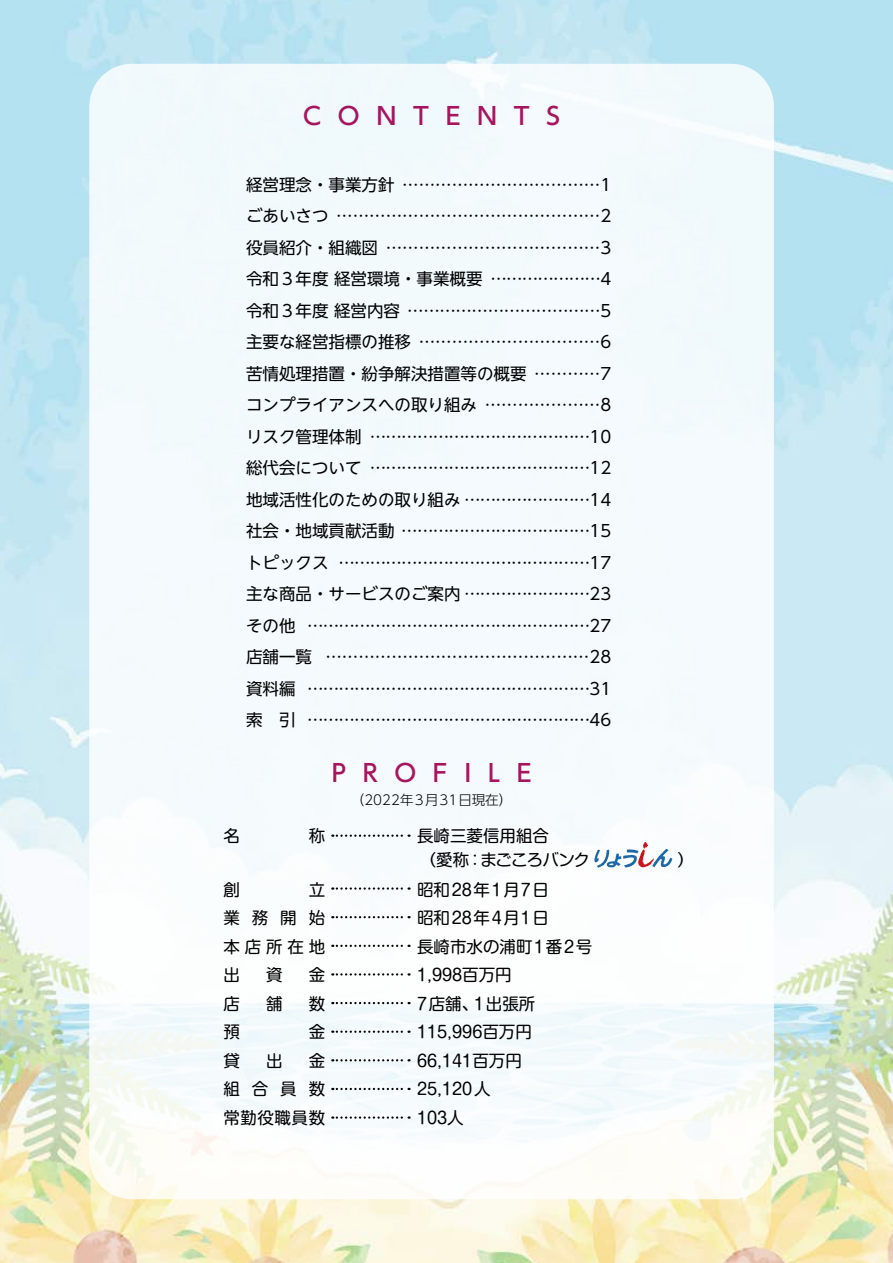
<style>
.page{position:relative;width:893px;height:1263px;background:#fff}
.page>*{position:absolute;margin:0;border:0;box-sizing:border-box;transform-origin:0 0}
.t1{font:500 24px "UD Shin Go Pro";letter-spacing:.7em;color:#a6165f}
.t2{font:16.5px/31.5px "UD Shin Go NT Pro";color:#000;text-align:right}
.t3{font:16.5px/28.5px "Shin M Go Pro";color:#000}
.t4{font:16.5px/30px "Shin M Go Pro";letter-spacing:.08em;color:#000}
.t5{font:16.5px/28.5px "Shin M Go Pro";letter-spacing:.035em;color:#000}
.t6{font:16.5px "Shin M Go Pro";letter-spacing:.09em;color:#000}
.t7{font:16.5px "Shin M Go Pro";letter-spacing:-.05em;color:#000}
.t8{font:300 13.5px "UD Shin Go NT Pro";color:#000}
</style>
<div class="page">
<img style="left:0;top:0;width:893px;height:1263px">
<div style="left:89px;top:64px;width:685px;height:1135px;background:#f4fafc;border-radius:43px"></div>
<svg style="left:594px;top:842px;width:78px;height:26px"></svg>
<svg style="left:332px;top:834px;width:78px;height:3px"></svg>
<svg style="left:332px;top:1116px;width:78px;height:3px"></svg>
<svg style="left:332px;top:1088px;width:78px;height:2px"></svg>
<svg style="left:332px;top:1059px;width:78px;height:2px"></svg>
<svg style="left:332px;top:1030px;width:78px;height:3px"></svg>
<svg style="left:332px;top:1002px;width:78px;height:2px"></svg>
<svg style="left:332px;top:973px;width:78px;height:2px"></svg>
<svg style="left:332px;top:945px;width:78px;height:2px"></svg>
<svg style="left:332px;top:916px;width:78px;height:2px"></svg>
<svg style="left:332px;top:887px;width:78px;height:3px"></svg>
<h1 class="t1" style="left:303px;top:97px;width:228px">CONTENT</h1>
<h1 class="t1" style="left:546px;top:97px;width:15px">S</h1>
<p class="t2" style="left:246px;top:168px;width:367px;text-align:left">経営理念・事業方針<br>ごあいさつ<br>役員紹介・組織図<br>令和３年度経営環境・事業概要<br>令和３年度経営内容 ....................................5主要な経営指標の推移<br>苦情処理措置・紛争解決措置等の概要<br>コンプライアンスへの取り組み<br>リスク管理体制<br>総代会について<br>地域活性化のための取り組み ........................14社会・地域貢献活動 ....................................15トピックス<br>主な商品・サービスのご案内 ........................23その他<br>店舗一覧<br>資料編<br>索　引</p>
<p class="t2" style="left:336px;top:168px;width:276px">....................................1 ................................................2 .......................................3 .....................4</p>
<p class="t2" style="left:370px;top:326px;width:243px">.................................6 ............7<br>.....................8 ..........................................10 ..........................................12</p>
<p class="t2" style="left:339px;top:546px;width:274px">................................................17</p>
<p class="t2" style="left:307px;top:609px;width:305px">......................................................27 ................................................28 ......................................................31 ......................................................46</p>
<h1 class="t1" style="left:332px;top:754px;width:16px">P</h1>
<p class="t3" style="left:223px;top:819px;width:18px">名</p>
<p class="t3" style="left:223px;top:873px;width:18px">創</p>
<p class="t3" style="left:309px;top:819px;width:18px">称</p>
<p class="t3" style="left:309px;top:873px;width:18px">立</p>
<p class="t3" style="left:223px;top:902px;width:75px">業務開</p>
<p class="t3" style="left:223px;top:930px;width:103px">本店所在地</p>
<p class="t3" style="left:309px;top:959px;width:18px">金</p>
<p class="t3" style="left:309px;top:902px;width:18px">始</p>
<p class="t3" style="left:223px;top:959px;width:18px">出</p>
<p class="t3" style="left:266px;top:959px;width:18px">資</p>
<p class="t3" style="left:223px;top:987px;width:18px">店</p>
<p class="t3" style="left:266px;top:987px;width:18px">舗</p>
<p class="t3" style="left:309px;top:987px;width:18px">数</p>
<p class="t3" style="left:223px;top:1016px;width:18px">預</p>
<p class="t3" style="left:309px;top:1016px;width:18px">金</p>
<p class="t3" style="left:223px;top:1044px;width:18px">貸</p>
<p class="t3" style="left:266px;top:1044px;width:18px">出</p>
<p class="t3" style="left:309px;top:1044px;width:18px">金</p>
<p class="t5" style="left:223px;top:1073px;width:103px">組合員<br>常勤役職員数</p>
<p class="t3" style="left:309px;top:1073px;width:18px">数</p>
<h1 class="t1" style="left:363px;top:754px;width:86px">ROF</h1>
<h1 class="t1" style="left:464px;top:754px;width:8px">I</h1>
<h1 class="t1" style="left:488px;top:754px;width:13px">L</h1>
<h1 class="t1" style="left:517px;top:754px;width:16px">E</h1>
<p class="t8" style="left:351px;top:789px;width:163px">（2022年3月31日現在(</p>
<p class="t3" style="left:417px;top:819px;width:133px">長崎三菱信用組合</p>
<p class="t7" style="left:480px;top:846px;width:111px">まごころバンク</p>
<p class="t4" style="left:417px;top:842px;width:133px">（愛称<br>昭和28年1月7日</p>
<p class="t6" style="left:417px;top:904px;width:133px">昭和28年4月1日</p>
<p class="t3" style="left:417px;top:930px;width:177px">長崎市水の浦町1番2号</p>
<p class="t3" style="left:417px;top:958px;width:96px">1,998百万円</p>
<p class="t3" style="left:474px;top:987px;width:63px">1出張所</p>
<p class="t3" style="left:467px;top:843px;width:18px">：</p>
<p class="t3" style="left:417px;top:987px;width:116px">7店舗、<br>115,996百万円<br>66,141百万円<br>25,120人<br>103人</p>
<p class="t3" style="left:677px;top:843px;width:18px">(</p>
</div>
